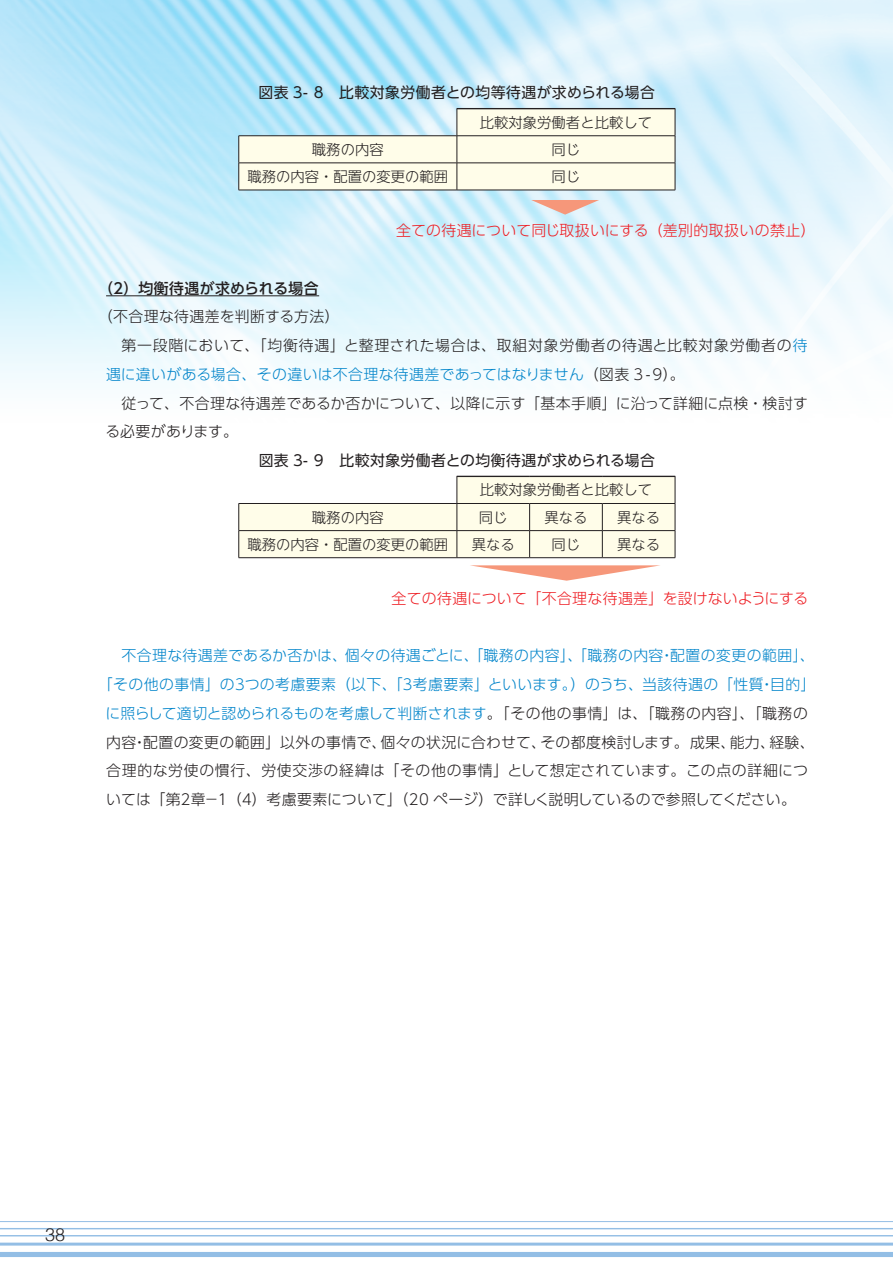
<style>
.page{position:relative;width:893px;height:1263px;background:#fff}
.page>*{position:absolute;margin:0;border:0;box-sizing:border-box;transform-origin:0 0}
.t1{font:300 23.85px "UD Shin Go Pr 6 N";color:#f6977a;scale:3.12 1}
.t2{font:300 18px "Helvetica";color:#231f20}
.t3{font:300 14.85px "UD Shin Go Pr 6 N";letter-spacing:.03em;color:#0084ca}
.t4{font:300 14.85px "UD Shin Go Pr 6 N";letter-spacing:.03em;color:#231f20}
.t5{font:300 14.85px "UD Shin Go Pr 6 N";letter-spacing:.01em;color:#ee1d23}
.t6{font:14.85px "UD Shin Go Pr 6 N";letter-spacing:.03em;color:#231f20}
.t7{font:300 14.85px "UD Shin Go Pr 6 N";letter-spacing:-.005em;color:#231f20}
.t8{font:300 14.85px "UD Shin Go Pr 6 N";letter-spacing:.05em;color:#231f20}
.t9{font:500 14.85px "UD Shin Go Pr 6 N";letter-spacing:.03em;color:#231f20}
.t10{font:300 14.85px "UD Shin Go Pr 6 N";letter-spacing:-.02em;color:#231f20}
.t11{font:300 14.4px "UD Shin Go NT Pr 6 N";color:#231f20}
.s1{color:#0084ca}
.s2{color:#231f20}
</style>
<div class="page">
<img style="left:0;top:0;width:893px;height:1246px">
<hr style="left:0;top:1228px;width:893px;height:1px;background:#93bee5">
<hr style="left:0;top:1235px;width:893px;height:1px;background:#93bee5">
<hr style="left:0;top:1242px;width:893px;height:3px;background:#93bee5">
<hr style="left:0;top:1221px;width:893px;height:1px;background:#93bee5">
<div style="left:0;top:1252px;width:893px;height:5px;background:#93bee5"></div>
<hr style="left:106px;top:295px;width:213px;height:1px;background:#231f20">
<hr style="left:457px;top:108px;width:218px;height:1px;background:#231f20">
<svg style="left:238px;top:109px;width:438px;height:81px;background:#eef3e6"></svg>
<hr style="left:239px;top:135px;width:218px;height:1px;background:#231f20">
<hr style="left:457px;top:135px;width:218px;height:1px;background:#231f20">
<hr style="left:239px;top:163px;width:218px;height:1px;background:#231f20">
<hr style="left:457px;top:163px;width:218px;height:1px;background:#231f20">
<hr style="left:239px;top:190px;width:218px;height:1px;background:#231f20">
<hr style="left:457px;top:190px;width:218px;height:1px;background:#231f20">
<svg style="left:238px;top:476px;width:438px;height:82px"></svg>
<hr style="left:239px;top:503px;width:218px;height:1px;background:#231f20">
<hr style="left:457px;top:503px;width:73px;height:1px;background:#231f20">
<hr style="left:530px;top:503px;width:72px;height:1px;background:#231f20">
<hr style="left:602px;top:503px;width:73px;height:1px;background:#231f20">
<hr style="left:239px;top:530px;width:218px;height:1px;background:#231f20">
<hr style="left:457px;top:530px;width:73px;height:1px;background:#231f20">
<hr style="left:530px;top:530px;width:72px;height:1px;background:#231f20">
<hr style="left:602px;top:530px;width:73px;height:1px;background:#231f20">
<hr style="left:239px;top:557px;width:218px;height:1px;background:#231f20">
<hr style="left:457px;top:557px;width:73px;height:1px;background:#231f20">
<hr style="left:530px;top:557px;width:72px;height:1px;background:#231f20">
<hr style="left:602px;top:557px;width:73px;height:1px;background:#231f20">
<svg style="left:470px;top:565px;width:191px;height:16px"></svg>
<p class="t6" style="left:259px;top:80px;width:398px">図表 3- 8　比較対象労働者との均等待遇が求められる場合</p>
<p class="t11" style="left:480px;top:111px;width:174px">比較対象労働者と比較して</p>
<p class="t11" style="left:312px;top:138px;width:73px">職務の内容</p>
<p class="t11" style="left:552px;top:138px;width:30px">同じ</p>
<p class="t11" style="left:247px;top:165px;width:202px">職務の内容・配置の変更の範囲</p>
<p class="t11" style="left:552px;top:165px;width:30px">同じ</p>
<h1 class="t1" style="left:528px;top:187px;width:25px">▼</h1>
<p class="t5" style="left:396px;top:219px;width:421px">全ての待遇について同じ取扱いにする（差別的取扱いの禁止）</p>
<p class="t9" style="left:98px;top:276px;width:222px">（２）均衡待遇が求められる場合</p>
<p class="t4" style="left:98px;top:305px;width:243px">（不合理な待遇差を判断する方法）</p>
<p class="t8" style="left:122px;top:333px;width:688px">第一段階において、「均衡待遇」と整理された場合は、取組対象労働者の待遇と比較対象労働者の<span class="s1">待</span></p>
<p class="t3" style="left:106px;top:362px;width:580px">遇に違いがある場合、その違いは不合理な待遇差であってはなりません<span class="s2">（図表 3-9）。</span></p>
<p class="t4" style="left:122px;top:391px;width:688px">従って、不合理な待遇差であるか否かについて、以降に示す「基本手順」に沿って詳細に点検・検討す</p>
<p class="t10" style="left:106px;top:419px;width:134px">る必要があります。</p>
<p class="t6" style="left:259px;top:448px;width:398px">図表 3- 9　比較対象労働者との均衡待遇が求められる場合</p>
<p class="t11" style="left:480px;top:478px;width:174px">比較対象労働者と比較して</p>
<p class="t11" style="left:312px;top:505px;width:73px">職務の内容</p>
<p class="t11" style="left:479px;top:505px;width:30px">同じ</p>
<p class="t11" style="left:544px;top:505px;width:45px">異なる</p>
<p class="t11" style="left:617px;top:505px;width:45px">異なる</p>
<p class="t11" style="left:247px;top:532px;width:202px">職務の内容・配置の変更の範囲</p>
<p class="t11" style="left:472px;top:532px;width:45px">異なる</p>
<p class="t11" style="left:552px;top:532px;width:30px">同じ</p>
<p class="t11" style="left:617px;top:532px;width:45px">異なる</p>
<p class="t5" style="left:392px;top:586px;width:418px">全ての待遇について「不合理な待遇差」を設けないようにする</p>
<p class="t3" style="left:122px;top:644px;width:695px">不合理な待遇差であるか否かは、個々の待遇ごとに、「職務の内容」、「職務の内容・配置の変更の範囲」、</p>
<p class="t3" style="left:98px;top:672px;width:719px">「その他の事情」の３つの考慮要素（以下、「３考慮要素」といいます。）のうち、当該待遇の「性質・目的」</p>
<p class="t3" style="left:106px;top:701px;width:704px">に照らして適切と認められるものを考慮して判断されます<span class="s2">。「その他の事情」は、「職務の内容」、「職務の</span></p>
<p class="t4" style="left:106px;top:730px;width:710px">内容・配置の変更の範囲」以外の事情で、個々の状況に合わせて、その都度検討します。成果、能力、経験、</p>
<p class="t4" style="left:106px;top:758px;width:703px">合理的な労使の慣行、労使交渉の経緯は「その他の事情」として想定されています。この点の詳細につ</p>
<p class="t7" style="left:106px;top:787px;width:691px">いては「第２章－１（４）考慮要素について」（20 ページ）で詳しく説明しているので参照してください。</p>
<p class="t2" style="left:45px;top:1219px;width:22px">38</p>
</div>
